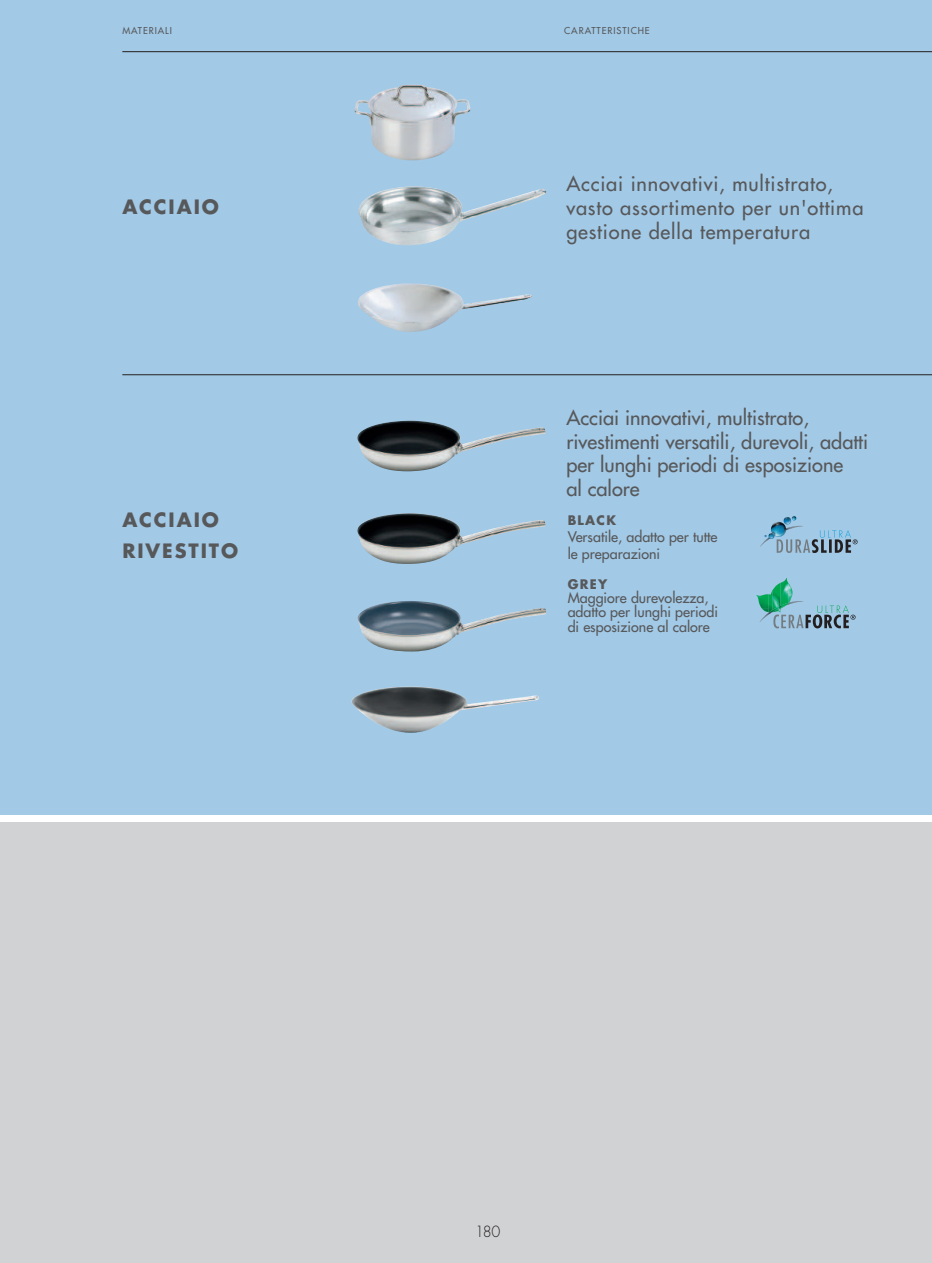
<style>
.page{position:relative;width:932px;height:1263px;background:#fff}
.page>*{position:absolute;margin:0;border:0;box-sizing:border-box;transform-origin:0 0}
.t1{font:500 19.95px/24px "Futura Std";color:#57585a}
.t2{font:500 19.95px/24px "Futura Std";letter-spacing:.04em;color:#57585a}
.t3{font:700 19.2px/30.5px "Futura Std";letter-spacing:.1em;color:#57585a}
.t4{font:300 15px "Futura Std";color:#231f20;scale:.96 1}
.t5{font:500 14.25px/14.2px "Futura Std";color:#57585a}
.t6{font:700 12.9px "Futura Std";letter-spacing:.1em;color:#57585a}
.t7{font:500 9.3px "Futura Std";letter-spacing:.1em;color:#57585a}
</style>
<div class="page">
<div style="left:0;top:822px;width:931px;height:441px;background:#d1d2d4"></div>
<div style="left:0;top:0;width:931px;height:814px;background:#a2c9e6"></div>
<img style="left:351px;top:686px;width:188px;height:47px">
<img style="left:357px;top:421px;width:188px;height:50px">
<img style="left:357px;top:513px;width:188px;height:51px">
<img style="left:357px;top:601px;width:189px;height:50px">
<hr style="left:122px;top:51px;width:809px;height:1px;background:#231f20">
<svg style="left:760px;top:526px;width:97px;height:27px"></svg>
<img style="left:764px;top:516px;width:32px;height:23px">
<img style="left:780px;top:578px;width:8px;height:23px">
<img style="left:772px;top:583px;width:8px;height:18px">
<img style="left:788px;top:583px;width:4px;height:18px">
<img style="left:768px;top:591px;width:4px;height:10px">
<img style="left:756px;top:594px;width:12px;height:8px">
<svg style="left:759px;top:601px;width:96px;height:27px"></svg>
<img style="left:769px;top:603px;width:19px;height:9px">
<img style="left:358px;top:186px;width:188px;height:60px">
<img style="left:354px;top:85px;width:116px;height:75px">
<img style="left:358px;top:283px;width:173px;height:49px">
<hr style="left:122px;top:374px;width:809px;height:1px;background:#231f20">
<p class="t7" style="left:122px;top:24px;width:51px">MATERIALI</p>
<p class="t7" style="left:564px;top:24px;width:87px">CARATTERISTICHE</p>
<p class="t3" style="left:122px;top:194px;width:98px">ACCIAIO</p>
<p class="t3" style="left:122px;top:506px;width:117px">ACCIAIO<br>RIVESTITO</p>
<p class="t2" style="left:566px;top:172px;width:298px">Acciai innovativi, multistrato, vasto assortimento per un'ottima gestione della temperatura</p>
<p class="t1" style="left:566px;top:405px;width:303px">Acciai innovativi, multistrato, rivestimenti versatili, durevoli, adatti per lunghi periodi di esposizione<br>al calore</p>
<p class="t6" style="left:567px;top:514px;width:50px">BLACK</p>
<p class="t5" style="left:567px;top:528px;width:151px;line-height:17.1px">Versatile, adatto per tutte le preparazioni</p>
<p class="t6" style="left:567px;top:578px;width:41px">GREY</p>
<p class="t5" style="left:567px;top:591px;width:152px">Maggiore durevolezza, adatto per lunghi periodi di esposizione al calore</p>
<p class="t4" style="left:475px;top:1225px;width:28px">180</p>
</div>
